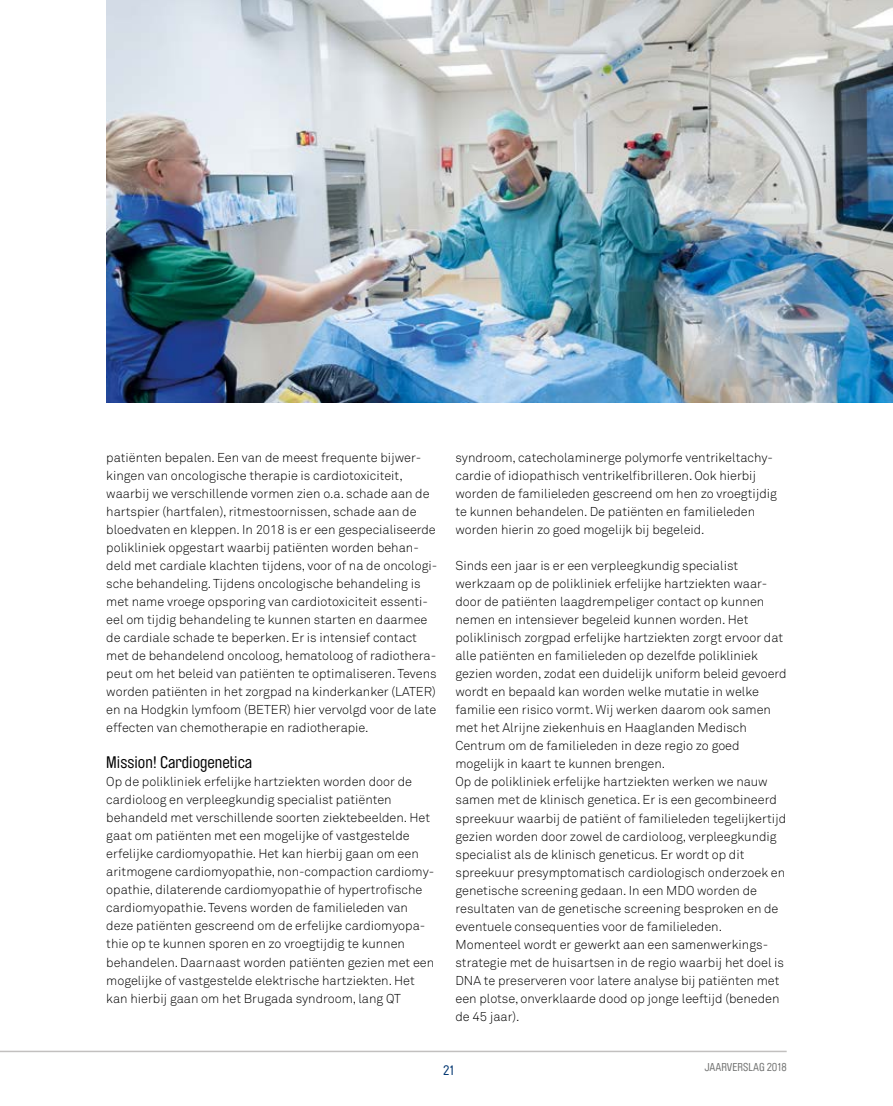
<style>
.page{position:relative;width:893px;height:1106px;background:#fff}
.page>*{position:absolute;margin:0;border:0;box-sizing:border-box;transform-origin:0 0}
.t1{font:16.5px "Brauer Neue";color:#000}
.t2{font:13.5px "Brauer Neue";color:#003570}
.t3{font:300 12.75px/18px "Akkurat";color:#000}
.t4{font:11.25px "Brauer Neue";color:#727372}
</style>
<div class="page">
<hr style="left:0;top:1050px;width:787px;height:2px;background:#c2c0bf">
<img style="left:106px;top:0;width:787px;height:402px">
<p class="t3" style="left:106px;top:448px;width:333px">patiënten bepalen. Een van de meest frequente bijwer&shy;kingen van oncologische therapie is cardiotoxiciteit, waarbij we verschillende vormen zien o.a. schade aan de hartspier (hartfalen), ritmestoornissen, schade aan de bloedvaten en kleppen. In 2018 is er een gespecialiseerde polikliniek opgestart waarbij patiënten worden behan&shy;deld met cardiale klachten tijdens, voor of na de oncologi&shy;sche behandeling. Tijdens oncologische behandeling is met name vroege opsporing van cardiotoxiciteit essenti&shy;eel om tijdig behandeling te kunnen starten en daarmee de cardiale schade te beperken. Er is intensief contact met de behandelend oncoloog, hematoloog of radiothera&shy;peut om het beleid van patiënten te optimaliseren. Tevens worden patiënten in het zorgpad na kinderkanker (LATER) en na Hodgkin lymfoom (BETER) hier vervolgd voor de late effecten van chemotherapie en radiotherapie.</p>
<p class="t1" style="left:106px;top:753px;width:148px">Mission! Cardiogenetica</p>
<p class="t3" style="left:106px;top:772px;width:329px">Op de polikliniek erfelijke hartziekten worden door de cardioloog en verpleegkundig specialist patiënten behandeld met verschillende soorten ziektebeelden. Het gaat om patiënten met een mogelijke of vastgestelde erfelijke cardiomyopathie. Het kan hierbij gaan om een aritmogene cardiomyopathie, non-compaction cardiomy&shy;opathie, dilaterende cardiomyopathie of hypertrofische cardiomyopathie. Tevens worden de familieleden van deze patiënten gescreend om de erfelijke cardiomyopa&shy;thie op te kunnen sporen en zo vroegtijdig te kunnen behandelen. Daarnaast worden patiënten gezien met een mogelijke of vastgestelde elektrische hartziekten. Het kan hierbij gaan om het Brugada syndroom, lang QT</p>
<p class="t3" style="left:455px;top:448px;width:323px">syndroom, catecholaminerge polymorfe ventrikeltachy&shy;cardie of idiopathisch ventrikelfibrilleren. Ook hierbij worden de familieleden gescreend om hen zo vroegtijdig te kunnen behandelen. De patiënten en familieleden worden hierin zo goed mogelijk bij begeleid.</p>
<p class="t3" style="left:455px;top:556px;width:333px">Sinds een jaar is er een verpleegkundig specialist werkzaam op de polikliniek erfelijke hartziekten waar&shy;door de patiënten laagdrempeliger contact op kunnen nemen en intensiever begeleid kunnen worden. Het poliklinisch zorgpad erfelijke hartziekten zorgt ervoor dat alle patiënten en familieleden op dezelfde polikliniek gezien worden, zodat een duidelijk uniform beleid gevoerd wordt en bepaald kan worden welke mutatie in welke familie een risico vormt. Wij werken daarom ook samen met het Alrijne ziekenhuis en Haaglanden Medisch Centrum om de familieleden in deze regio zo goed mogelijk in kaart te kunnen brengen.<br>Op de polikliniek erfelijke hartziekten werken we nauw samen met de klinisch genetica. Er is een gecombineerd spreekuur waarbij de patiënt of familieleden tegelijkertijd gezien worden door zowel de cardioloog, verpleegkundig specialist als de klinisch geneticus. Er wordt op dit spreekuur presymptomatisch cardiologisch onderzoek en genetische screening gedaan. In een MDO worden de resultaten van de genetische screening besproken en de eventuele consequenties voor de familieleden.<br>Momenteel wordt er gewerkt aan een samenwerkings&shy;strategie met de huisartsen in de regio waarbij het doel is DNA te preserveren voor latere analyse bij patiënten met een plotse, onverklaarde dood op jonge leeftijd (beneden de 45 jaar).</p>
<p class="t2" style="left:443px;top:1062px;width:12px">21</p>
<p class="t4" style="left:704px;top:1060px;width:84px">JAARVERSLAG 2018</p>
</div>
